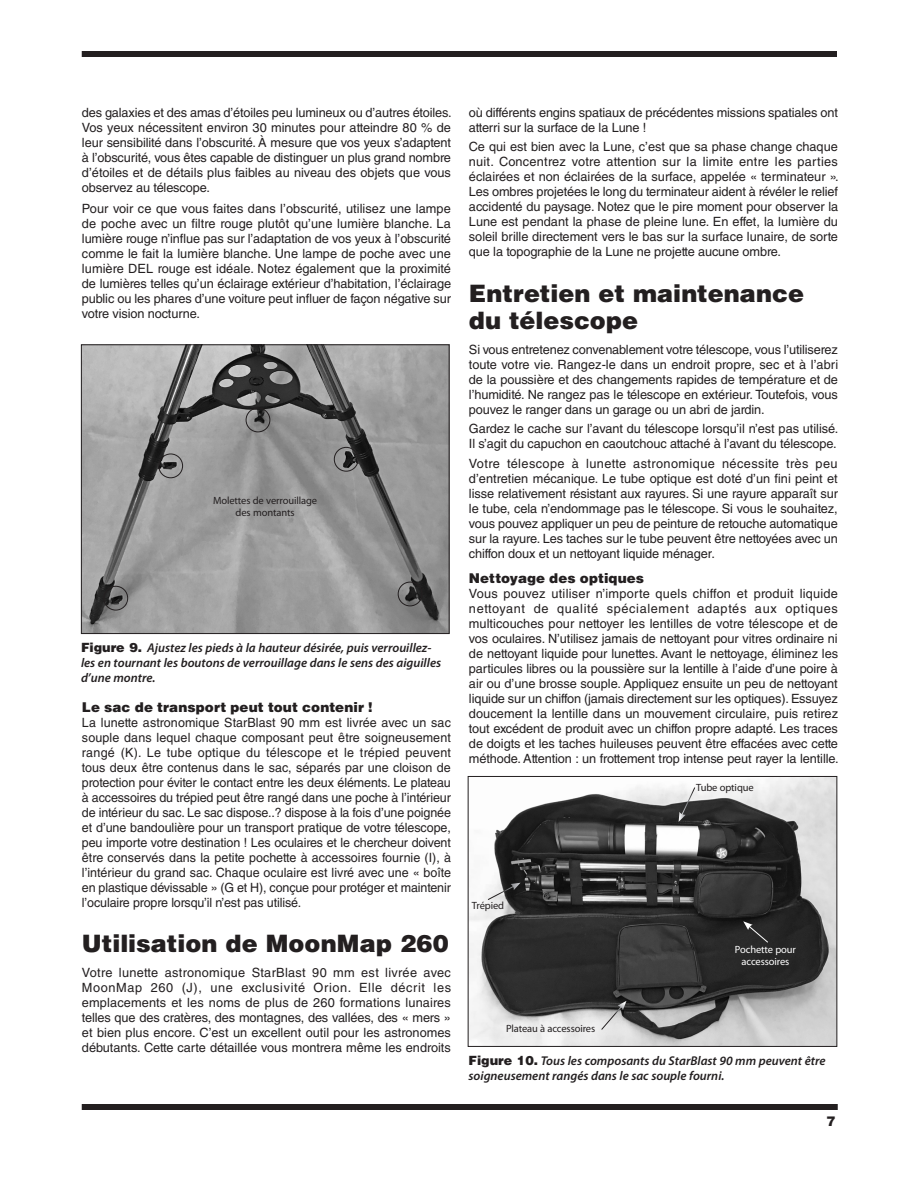
<style>
.page{position:relative;width:918px;height:1188px;background:#fff}
.page>*{position:absolute;margin:0;border:0;box-sizing:border-box;transform-origin:0 0}
.IN_Section_Head{font:900 24px/27px "Helvetica LT Std";color:#231f20}
.IN_Section_Subhead{font:900 13.5px "Helvetica LT Std";letter-spacing:.005em;color:#231f20}
.IN_Body_Text{font:12.75px/15px "Helvetica LT Std";letter-spacing:-.01em;color:#231f20;text-align:justify}
.IN_Caption{font:italic 600 12.75px/15px "Myriad Pro";color:#231f20}
.IN_Caption-2{font:10.5px/12px "Myriad Pro";letter-spacing:-.01em;color:#231f20;text-align:center}
.IN_Caption-3{font:10.5px/12px "Myriad Pro";letter-spacing:-.01em;color:#fff;text-align:center}
.s1{font-family:"Helvetica LT Std";font-weight:900;font-style:normal}
</style>
<div class="page">
<div style="left:82px;top:51px;width:755px;height:6px;background:#231f20"></div>
<div style="left:82px;top:1104px;width:756px;height:6px;background:#231f20"></div>
<img style="left:470px;top:778px;width:365px;height:267px">
<div style="left:468px;top:776px;width:369px;height:271px;border:1px solid #231f20"></div>
<img style="left:83px;top:346px;width:365px;height:286px">
<div style="left:81px;top:344px;width:369px;height:290px;border:1px solid #231f20"></div>
<div style="left:104px;top:586px;width:24px;height:24px;border:1px solid #231f20;border-radius:50%"></div>
<div style="left:158px;top:454px;width:25px;height:24px;border:1px solid #231f20;border-radius:50%"></div>
<div style="left:246px;top:408px;width:24px;height:24px;border:1px solid #231f20;border-radius:50%"></div>
<div style="left:334px;top:447px;width:24px;height:25px;border:1px solid #231f20;border-radius:50%"></div>
<div style="left:398px;top:582px;width:24px;height:24px;border:1px solid #231f20;border-radius:50%"></div>
<svg style="left:487px;top:883px;width:34px;height:18px"></svg>
<svg style="left:601px;top:1001px;width:25px;height:30px"></svg>
<svg style="left:743px;top:921px;width:26px;height:22px"></svg>
<svg style="left:679px;top:787px;width:17px;height:35px"></svg>
<p class="IN_Body_Text" style="left:82px;top:105px;width:371px">des galaxies et des amas d’étoiles peu lumineux ou d’autres étoiles.<br>Vos yeux nécessitent environ 30 minutes pour atteindre 80 % de leur sensibilité dans l’obscurité. À mesure que vos yeux s’adaptent à l’obscurité, vous êtes capable de distinguer un plus grand nombre d’étoiles et de détails plus faibles au niveau des objets que vous observez au télescope.</p>
<p class="IN_Body_Text" style="left:82px;top:201px;width:371px">Pour voir ce que vous faites dans l’obscurité, utilisez une lampe de poche avec un filtre rouge plutôt qu’une lumière blanche. La lumière rouge n’influe pas sur l’adaptation de vos yeux à l’obscurité comme le fait la lumière blanche. Une lampe de poche avec une lumière DEL rouge est idéale. Notez également que la proximité de lumières telles qu’un éclairage extérieur d’habitation, l’éclairage public ou les phares d’une voiture peut influer de façon négative sur votre vision nocturne.</p>
<p class="IN_Caption-2" style="left:213px;top:494px;width:106px">Molettes de verrouillage des montants</p>
<p class="IN_Caption" style="left:81px;top:641px;width:362px"><span class="s1">Figure 9.</span> Ajustez les pieds à la hauteur désirée, puis verrouillez&shy;les en tournant les boutons de verrouillage dans le sens des aiguilles d’une montre.</p>
<h2 class="IN_Section_Subhead" style="left:82px;top:698px;width:292px">Le sac de transport peut tout contenir !</h2>
<p class="IN_Body_Text" style="left:82px;top:715px;width:371px">La lunette astronomique StarBlast 90 mm est livrée avec un sac souple dans lequel chaque composant peut être soigneusement rangé (K). Le tube optique du télescope et le trépied peuvent tous deux être contenus dans le sac, séparés par une cloison de protection pour éviter le contact entre les deux éléments. Le plateau à accessoires du trépied peut être rangé dans une poche à l’intérieur de intérieur du sac. Le sac dispose..? dispose à la fois d’une poignée et d’une bandoulière pour un transport pratique de votre télescope, peu importe votre destination ! Les oculaires et le chercheur doivent être conservés dans la petite pochette à accessoires fournie (I), à l’intérieur du grand sac. Chaque oculaire est livré avec une « boîte en plastique dévissable » (G et H), conçue pour protéger et maintenir l’oculaire propre lorsqu’il n’est pas utilisé.</p>
<h1 class="IN_Section_Head" style="left:82px;top:929px;width:368px">Utilisation de MoonMap 260</h1>
<p class="IN_Body_Text" style="left:82px;top:965px;width:371px">Votre lunette astronomique StarBlast 90 mm est livrée avec MoonMap 260 (J), une exclusivité Orion. Elle décrit les emplacements et les noms de plus de 260 formations lunaires telles que des cratères, des montagnes, des vallées, des « mers » et bien plus encore. C’est un excellent outil pour les astronomes débutants. Cette carte détaillée vous montrera même les endroits</p>
<p class="IN_Body_Text" style="left:469px;top:105px;width:371px">où différents engins spatiaux de précédentes missions spatiales ont atterri sur la surface de la Lune !</p>
<p class="IN_Body_Text" style="left:469px;top:139px;width:371px">Ce qui est bien avec la Lune, c’est que sa phase change chaque nuit. Concentrez votre attention sur la limite entre les parties éclairées et non éclairées de la surface, appelée « terminateur ».<br>Les ombres projetées le long du terminateur aident à révéler le relief accidenté du paysage. Notez que le pire moment pour observer la Lune est pendant la phase de pleine lune. En effet, la lumière du soleil brille directement vers le bas sur la surface lunaire, de sorte que la topographie de la Lune ne projette aucune ombre.</p>
<h1 class="IN_Section_Head" style="left:469px;top:279px;width:337px">Entretien et maintenance du télescope</h1>
<p class="IN_Body_Text" style="left:469px;top:342px;width:371px">Si vous entretenez convenablement votre télescope, vous l’utiliserez toute votre vie. Rangez-le dans un endroit propre, sec et à l’abri de la poussière et des changements rapides de température et de l’humidité. Ne rangez pas le télescope en extérieur. Toutefois, vous pouvez le ranger dans un garage ou un abri de jardin.</p>
<p class="IN_Body_Text" style="left:469px;top:421px;width:371px">Gardez le cache sur l’avant du télescope lorsqu’il n’est pas utilisé.<br>Il s’agit du capuchon en caoutchouc attaché à l’avant du télescope.</p>
<p class="IN_Body_Text" style="left:469px;top:456px;width:371px">Votre télescope à lunette astronomique nécessite très peu d’entretien mécanique. Le tube optique est doté d’un fini peint et lisse relativement résistant aux rayures. Si une rayure apparaît sur le tube, cela n’endommage pas le télescope. Si vous le souhaitez, vous pouvez appliquer un peu de peinture de retouche automatique sur la rayure. Les taches sur le tube peuvent être nettoyées avec un chiffon doux et un nettoyant liquide ménager.</p>
<h2 class="IN_Section_Subhead" style="left:469px;top:569px;width:177px">Nettoyage des optiques</h2>
<p class="IN_Body_Text" style="left:469px;top:586px;width:371px">Vous pouvez utiliser n’importe quels chiffon et produit liquide nettoyant de qualité spécialement adaptés aux optiques multicouches pour nettoyer les lentilles de votre télescope et de vos oculaires. N’utilisez jamais de nettoyant pour vitres ordinaire ni de nettoyant liquide pour lunettes. Avant le nettoyage, éliminez les particules libres ou la poussière sur la lentille à l’aide d’une poire à air ou d’une brosse souple. Appliquez ensuite un peu de nettoyant liquide sur un chiffon (jamais directement sur les optiques). Essuyez doucement la lentille dans un mouvement circulaire, puis retirez tout excédent de produit avec un chiffon propre adapté. Les traces de doigts et les taches huileuses peuvent être effacées avec cette méthode. Attention : un frottement trop intense peut rayer la lentille.</p>
<p class="IN_Caption-2" style="left:472px;top:900px;width:34px">Trépied</p>
<p class="IN_Caption-2" style="left:506px;top:1023px;width:91px">Plateau à accessoires</p>
<p class="IN_Caption-2" style="left:696px;top:782px;width:59px">Tube optique</p>
<p class="IN_Caption-3" style="left:735px;top:944px;width:63px">Pochette pour accessoires</p>
<p class="IN_Caption" style="left:469px;top:1054px;width:359px"><span class="s1">Figure 10.</span> Tous les composants du StarBlast 90 mm peuvent être soigneusement rangés dans le sac souple fourni.</p>
<p class="IN_Section_Subhead" style="left:826px;top:1113px;width:11px">7</p>
</div>
